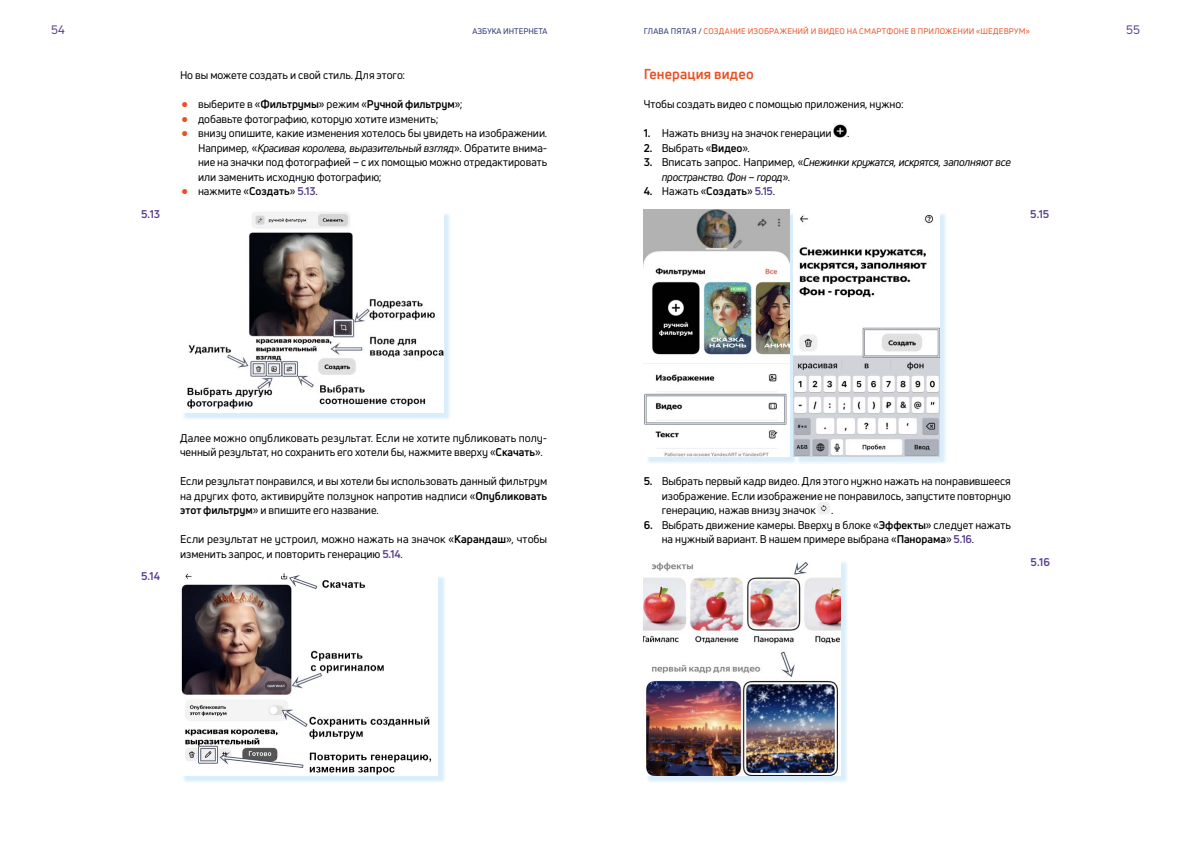
<style>
.page{position:relative;width:1191px;height:842px;background:#fff}
.page>*{position:absolute;margin:0;border:0;box-sizing:border-box;transform-origin:0 0}
.t1{font:14px "Uni Neue Trial Bold";letter-spacing:.01em;color:#e95124}
.t2{font:12px "Uni Neue";color:#573e91}
.t3{font:11px/14.5px "Uni Neue";color:#000}
.t4{font:italic 11px/14.5px "Uni Neue";letter-spacing:-.025em;color:#000}
.t5{font:700 11px "Uni Neue";letter-spacing:-.01em;color:#000}
.t6{font:700 11px "Uni Neue";letter-spacing:.005em;color:#573e91}
.t7{font:8px "Uni Neue";letter-spacing:.02em;color:#e95124}
.t8{font:8px "Uni Neue";color:#243072}
.s1{color:#243072}
.s2{font-weight:400;font-size:26px;color:#e95124}
.s3{font-weight:400}
.s4{font-size:26px;color:#e95124}
.s5{font-style:italic}
.s6{font-weight:700}
.s7{font-weight:700;color:#573e91}
.s8{font-weight:700;font-style:normal}
.s9{font-style:normal}
.s10{color:#573e91}
</style>
<div class="page">
<div style="left:182px;top:212px;width:268px;height:208px;background:#91cff3;opacity:.35"></div>
<img style="left:182px;top:212px;width:261px;height:201px">
<div style="left:182px;top:575px;width:263px;height:208px;background:#91cff3;opacity:.35"></div>
<img style="left:181px;top:573px;width:257px;height:202px">
<svg style="left:834px;top:125px;width:12px;height:13px"></svg>
<div style="left:646px;top:212px;width:151px;height:252px;background:#91cff3;opacity:.35"></div>
<img style="left:643px;top:210px;width:146px;height:246px">
<div style="left:796px;top:212px;width:151px;height:252px;background:#91cff3;opacity:.35"></div>
<img style="left:793px;top:212px;width:146px;height:244px">
<svg style="left:818px;top:502px;width:12px;height:12px"></svg>
<div style="left:646px;top:560px;width:202px;height:223px;background:#91cff3;opacity:.35"></div>
<img style="left:643px;top:560px;width:197px;height:215px">
<p class="t2" style="left:51px;top:22px;width:15px">54</p>
<p class="t8" style="left:472px;top:26px;width:76px">АЗБУКА ИНТЕРНЕТА</p>
<p class="t7" style="left:643px;top:26px;width:388px"><span class="s1">ГЛАВА ПЯТАЯ /</span> СОЗДАНИЕ ИЗОБРАЖЕНИЙ И ВИДЕО НА СМАРТФОНЕ В ПРИЛОЖЕНИИ «ШЕДЕВРУМ»</p>
<p class="t2" style="left:1126px;top:22px;width:15px">55</p>
<p class="t6" style="left:141px;top:207px;width:21px">5.13</p>
<p class="t3" style="left:180px;top:68px;width:227px">Но вы можете создать и свой стиль. Для этого:</p>
<p class="t5" style="left:180px;top:97px;width:284px"><span class="s2">•</span> <span class="s3">выберите в «</span>Фильтрумы<span class="s3">» режим «</span>Ручной фильтрум<span class="s3">»;</span></p>
<p class="t3" style="left:180px;top:111px;width:260px"><span class="s4">•</span> добавьте фотографию, которую хотите изменить;</p>
<p class="t3" style="left:198px;top:126px;width:351px;text-align:justify;text-indent:-18px"><span class="s4">•</span> внизу опишите, какие изменения хотелось бы увидеть на изображении.<br>Например, «<span class="s5">Красивая королева, выразительный взгляд</span>». Обратите внима&shy;ние на значки под фотографией – с их помощью можно отредактировать или заменить исходную фотографию;</p>
<p class="t3" style="left:180px;top:184px;width:139px"><span class="s4">•</span> нажмите «<span class="s6">Создать</span>» <span class="s7">5.13</span>.</p>
<p class="t6" style="left:141px;top:569px;width:21px">5.14</p>
<p class="t3" style="left:180px;top:430px;width:369px">Далее можно опубликовать результат. Если не хотите публиковать полу&shy;ченный результат, но сохранить его хотели бы, нажмите вверху «<span class="s6">Скачать</span>».</p>
<p class="t3" style="left:180px;top:474px;width:369px;text-align:justify">Если результат понравился, и вы хотели бы использовать данный фильтрум на других фото, активируйте ползунок напротив надписи «<span class="s6">Опубликовать этот фильтрум</span>» и впишите его название.</p>
<p class="t3" style="left:180px;top:532px;width:369px">Если результат не устроил, можно нажать на значок «<span class="s6">Карандаш</span>», чтобы изменить запрос, и повторить генерацию <span class="s7">5.14</span>.</p>
<p class="t1" style="left:643px;top:66px;width:111px">Генерация видео</p>
<p class="t3" style="left:643px;top:97px;width:261px">Чтобы создать видео с помощью приложения, нужно:</p>
<p class="t3" style="left:643px;top:126px;width:189px"><span class="s6">1.</span> Нажать внизу на значок генерации</p>
<p class="t3" style="left:847px;top:126px;width:4px">.</p>
<p class="t3" style="left:643px;top:140px;width:108px"><span class="s6">2.</span> Выбрать «<span class="s6">Видео</span>».</p>
<p class="t4" style="left:661px;top:155px;width:351px;text-indent:-18px"><span class="s8">3.</span> <span class="s9">Вписать запрос. Например, «</span>Снежинки кружатся, искрятся, заполняют все пространство. Фон – город<span class="s9">».</span></p>
<p class="t5" style="left:643px;top:184px;width:133px">4. <span class="s3">Нажать «</span>Создать<span class="s3">»</span> <span class="s10">5.15</span><span class="s3">.</span></p>
<p class="t6" style="left:1030px;top:207px;width:21px">5.15</p>
<p class="t3" style="left:661px;top:474px;width:351px;text-align:justify;text-indent:-18px"><span class="s6">5.</span> Выбрать первый кадр видео. Для этого нужно нажать на понравившееся изображение. Если изображение не понравилось, запустите повторную генерацию, нажав внизу значок</p>
<p class="t3" style="left:831px;top:503px;width:4px">.</p>
<p class="t3" style="left:661px;top:517px;width:351px;text-indent:-18px"><span class="s6">6.</span> Выбрать движение камеры. Вверху в блоке «<span class="s6">Эффекты</span>» следует нажать на нужный вариант. В нашем примере выбрана «<span class="s6">Панорама</span>» <span class="s7">5.16</span>.</p>
<p class="t6" style="left:1030px;top:555px;width:21px">5.16</p>
</div>
